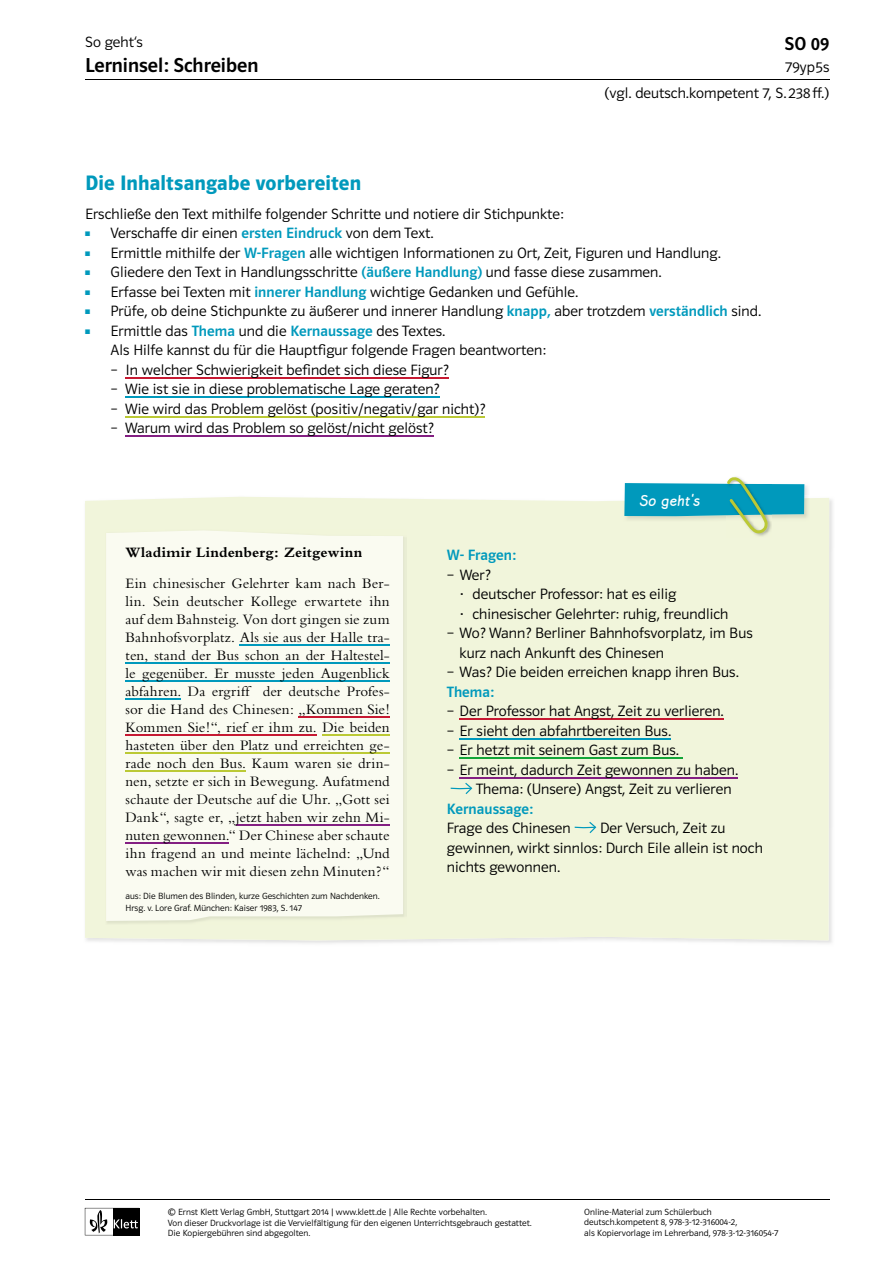
<style>
.page{position:relative;width:893px;height:1263px;background:#fff}
.page>*{position:absolute;margin:0;border:0;box-sizing:border-box;transform-origin:0 0}
.t1{font:21px "Polo ST11 K Hfett";letter-spacing:.005em;color:#0099bc}
.t2{font:20.25px "Polo ST11 K Krftg";color:#000}
.t3{font:18.75px "Polo ST11 K Krftg";color:#000}
.t4{font:700 16.5px "Lemme Script";letter-spacing:.04em;color:#fff}
.t5{font:15px/19.5px "Polo ST11 K Leicht";letter-spacing:.005em;color:#000}
.t6{font:15px/18px "Bembo";letter-spacing:.005em;color:#000;text-align:justify}
.t7{font:700 15px "Bembo";letter-spacing:.01em;color:#000}
.t8{font:15px "Polo ST11 K Krftg";letter-spacing:.005em;color:#0099bc}
.t9{font:9px/10.5px "Polo ST11 K Leicht";letter-spacing:.005em;color:#000}
.s1{color:#0099bc}
.s2{font-family:"Polo ST11 K Krftg";color:#0099bc}
.s3{font-family:"Polo ST11 K Buch"}
</style>
<div class="page">
<svg style="left:85px;top:1208px;width:54px;height:27px"></svg>
<hr style="left:85px;top:79px;width:744px;height:1px;background:#000">
<hr style="left:85px;top:1199px;width:744px;height:1px;background:#000">
<hr style="left:125px;top:377px;width:324px;height:1px;background:#c61932">
<hr style="left:125px;top:397px;width:314px;height:1px;background:#0099bc">
<hr style="left:125px;top:416px;width:360px;height:1px;background:#bbc935">
<hr style="left:125px;top:436px;width:308px;height:1px;background:#831f82">
<div style="left:85px;top:497px;width:744px;height:443px;background:#f1f5db"></div>
<img style="left:726px;top:534px;width:46px;height:3px">
<svg style="left:623px;top:477px;width:187px;height:57px;background:#71c2c7"></svg>
<div style="left:105px;top:530px;width:301px;height:394px;background:#e9edd4"></div>
<div style="left:106px;top:530px;width:297px;height:391px;background:#fafbf1"></div>
<hr style="left:460px;top:718px;width:264px;height:2px;background:#c61932">
<hr style="left:460px;top:738px;width:211px;height:1px;background:#0099bc">
<hr style="left:460px;top:757px;width:223px;height:2px;background:#13a538">
<hr style="left:460px;top:777px;width:278px;height:1px;background:#831f82">
<svg style="left:451px;top:783px;width:21px;height:11px"></svg>
<svg style="left:575px;top:822px;width:21px;height:11px"></svg>
<hr style="left:240px;top:644px;width:150px;height:1px;background:#0099bc">
<hr style="left:126px;top:662px;width:264px;height:1px;background:#0099bc">
<hr style="left:126px;top:680px;width:264px;height:1px;background:#0099bc">
<hr style="left:126px;top:698px;width:55px;height:1px;background:#0099bc">
<hr style="left:299px;top:716px;width:91px;height:1px;background:#c61932">
<hr style="left:126px;top:734px;width:191px;height:1px;background:#c61932">
<hr style="left:322px;top:734px;width:68px;height:1px;background:#bbc935">
<hr style="left:126px;top:752px;width:264px;height:1px;background:#bbc935">
<hr style="left:126px;top:770px;width:120px;height:1px;background:#bbc935">
<hr style="left:236px;top:824px;width:154px;height:1px;background:#831f82">
<hr style="left:126px;top:842px;width:103px;height:1px;background:#831f82">
<p class="t5" style="left:85px;top:32px;width:59px">So geht‘s</p>
<h2 class="t2" style="left:85px;top:54px;width:175px">Lerninsel: Schreiben</h2>
<p class="t3" style="left:784px;top:33px;width:46px">SO 09</p>
<p class="t5" style="left:785px;top:58px;width:46px">79yp5s</p>
<p class="t5" style="left:605px;top:83px;width:226px">(vgl. deutsch.kompetent 7, S. 238 ff.)</p>
<h1 class="t1" style="left:85px;top:171px;width:278px">Die Inhaltsangabe vorbereiten</h1>
<p class="t5" style="left:85px;top:204px;width:480px">Erschließe den Text mithilfe folgender Schritte und notiere dir Stichpunkte:</p>
<p class="t5" style="left:85px;top:224px;width:350px"><span class="s1">■</span> Verschaffe dir einen <span class="s2">ersten Eindruck</span> von dem Text.</p>
<p class="t5" style="left:85px;top:243px;width:637px"><span class="s1">■</span> Ermittle mithilfe der <span class="s2">W-Fragen</span> alle wichtigen Informationen zu Ort, Zeit, Figuren und Handlung.</p>
<p class="t5" style="left:85px;top:263px;width:578px"><span class="s1">■</span> Gliedere den Text in Handlungsschritte <span class="s2">(äußere Handlung)</span> und fasse diese zusammen.</p>
<p class="t5" style="left:85px;top:282px;width:495px"><span class="s1">■</span> Erfasse bei Texten mit <span class="s2">innerer Handlung</span> wichtige Gedanken und Gefühle.</p>
<p class="t5" style="left:85px;top:302px;width:678px"><span class="s1">■</span> Prüfe, ob deine Stichpunkte zu äußerer und innerer Handlung <span class="s2">knapp,</span> aber trotzdem <span class="s2">verständlich</span> sind.</p>
<p class="t5" style="left:111px;top:321px;width:437px;text-indent:-26px"><span class="s1">■</span> Ermittle das <span class="s2">Thema</span> und die <span class="s2">Kernaussage</span> des Textes.<br>Als Hilfe kannst du für die Hauptfigur folgende Fragen beantworten:</p>
<p class="t5" style="left:111px;top:360px;width:340px">– In welcher Schwierigkeit befindet sich diese Figur?</p>
<p class="t5" style="left:111px;top:380px;width:330px">– Wie ist sie in diese problematische Lage geraten?</p>
<p class="t5" style="left:111px;top:399px;width:376px">– Wie wird das Problem gelöst (positiv/negativ/gar nicht)?</p>
<p class="t5" style="left:111px;top:419px;width:324px">– Warum wird das Problem so gelöst/nicht gelöst?</p>
<p class="t7" style="left:126px;top:544px;width:238px">Wladimir Lindenberg: Zeitgewinn</p>
<p class="t6" style="left:126px;top:574px;width:266px">Ein chinesischer Gelehrter kam nach Ber&shy;lin. Sein deutscher Kollege erwartete ihn auf dem Bahnsteig. Von dort gingen sie zum Bahnhofsvorplatz. Als sie aus der Halle tra&shy;ten, stand der Bus schon an der Haltestel&shy;le gegenüber. Er musste jeden Augenblick abfahren. Da ergriff der deutsche Profes&shy;sor die Hand des Chinesen: „Kommen Sie!<br>Kommen Sie!“, rief er ihm zu. Die beiden hasteten über den Platz und erreichten ge&shy;rade noch den Bus. Kaum waren sie drin&shy;nen, setzte er sich in Bewegung. Aufatmend schaute der Deutsche auf die Uhr. „Gott sei Dank“, sagte er, „jetzt haben wir zehn Mi&shy;nuten gewonnen.“ Der Chinese aber schaute ihn fragend an und meinte lächelnd: „Und was machen wir mit diesen zehn Minuten?“</p>
<p class="t9" style="left:126px;top:890px;width:256px;line-height:12px">aus: Die Blumen des Blinden, kurze Geschichten zum Nachdenken.<br>Hrsg. v. Lore Graf. München: Kaiser 1983, S. 147</p>
<p class="t4" style="left:640px;top:493px;width:62px">So geht‘s</p>
<p class="t8" style="left:447px;top:547px;width:71px">W- Fragen:</p>
<p class="t5" style="left:447px;top:565px;width:45px">− Wer?</p>
<p class="t5" style="left:460px;top:584px;width:218px"><span class="s3">·</span> deutscher Professor: hat es eilig</p>
<p class="t5" style="left:460px;top:604px;width:270px"><span class="s3">·</span> chinesischer Gelehrter: ruhig, freundlich</p>
<p class="t5" style="left:447px;top:623px;width:307px">− Wo? Wann? Berliner Bahnhofsvorplatz, im Bus</p>
<p class="t5" style="left:460px;top:643px;width:206px">kurz nach Ankunft des Chinesen</p>
<p class="t5" style="left:447px;top:662px;width:293px">− Was? Die beiden erreichen knapp ihren Bus.</p>
<p class="t8" style="left:447px;top:683px;width:49px">Thema:</p>
<p class="t5" style="left:447px;top:701px;width:278px">− Der Professor hat Angst, Zeit zu verlieren.</p>
<p class="t5" style="left:447px;top:721px;width:226px">− Er sieht den abfahrtbereiten Bus.</p>
<p class="t5" style="left:447px;top:740px;width:234px">− Er hetzt mit seinem Gast zum Bus.</p>
<p class="t5" style="left:447px;top:760px;width:293px">− Er meint, dadurch Zeit gewonnen zu haben.</p>
<p class="t5" style="left:476px;top:779px;width:257px">Thema: (Unsere) Angst, Zeit zu verlieren</p>
<p class="t8" style="left:447px;top:800px;width:88px">Kernaussage:</p>
<p class="t5" style="left:447px;top:818px;width:125px">Frage des Chinesen</p>
<p class="t5" style="left:447px;top:818px;width:317px;text-indent:153px">Der Versuch, Zeit zu gewinnen, wirkt sinnlos: Durch Eile allein ist noch nichts gewonnen.</p>
<p class="t9" style="left:168px;top:1207px;width:365px">© Ernst Klett Verlag GmbH, Stuttgart 2014 | www.klett.de | Alle Rechte vorbehalten.<br>Von dieser Druckvorlage ist die Vervielfältigung für den eigenen Unterrichtsgebrauch gestattet.<br>Die Kopiergebühren sind abgegolten.</p>
<p class="t9" style="left:584px;top:1206px;width:196px">Online-Material zum Schülerbuch deutsch.kompetent 8, 978-3-12-316004-2,<br>als Kopiervorlage im Lehrerband, 978-3-12-316054-7</p>
</div>
